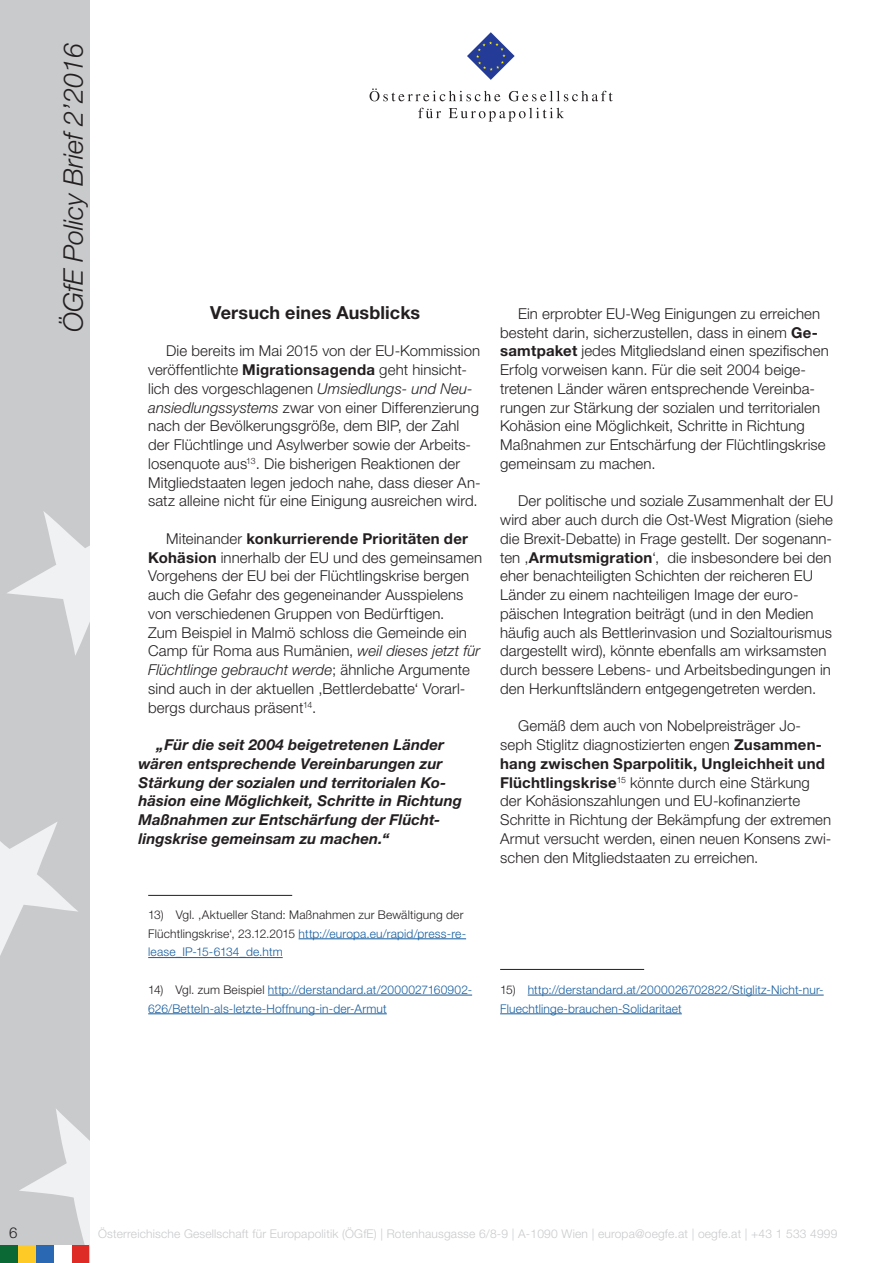
<style>
.page{position:relative;width:893px;height:1263px;background:#fff}
.page>*{position:absolute;margin:0;border:0;box-sizing:border-box;transform-origin:0 0}
.t1{font:italic 300 27px "Helvetica Neue LT Std";color:#231f20}
.Zwischenüberschrift{font:700 18px "Helvetica Neue LT Std";letter-spacing:.005em;color:#231f20}
.Standard_Paragraph{font:300 15px/18.8px "Helvetica Neue LT Std";letter-spacing:.005em;color:#231f20}
.Standard_Paragraph-2{font:italic 700 15px/18.8px "Helvetica Neue LT Std";letter-spacing:.005em;color:#231f20}
.Footnotes{font:300 12px/18.8px "Helvetica Neue LT Std";letter-spacing:.015em;color:#175d9e}
.Footnotes-2{font:300 12px/18.8px "Helvetica Neue LT Std";letter-spacing:.015em;color:#231f20}
.t2{font:300 12px "Helvetica Neue LT Std";letter-spacing:.015em;color:#c9cacc}
.s1{font-weight:700}
.s2{font-style:italic}
.s3{color:#175d9e}
.s4{color:#231f20}
</style>
<div class="page">
<div style="left:0;top:0;width:89px;height:1263px;background:#c9cacc"></div>
<svg style="left:19px;top:1109px;width:70px;height:136px"></svg>
<svg style="left:0;top:822px;width:78px;height:134px"></svg>
<svg style="left:7px;top:511px;width:82px;height:144px"></svg>
<div style="left:18px;top:1245px;width:18px;height:18px;background:#fecb26"></div>
<div style="left:36px;top:1245px;width:18px;height:18px;background:#2b68b3"></div>
<div style="left:71px;top:1245px;width:18px;height:18px;background:#de2b26"></div>
<div style="left:0;top:1245px;width:18px;height:18px;background:#0b6936"></div>
<div style="left:54px;top:1245px;width:17px;height:18px;background:#fff"></div>
<svg style="left:467px;top:32px;width:48px;height:48px"></svg>
<svg style="left:370px;top:88px;width:130px;height:13px"></svg>
<svg style="left:509px;top:91px;width:104px;height:10px"></svg>
<svg style="left:418px;top:108px;width:23px;height:10px"></svg>
<svg style="left:449px;top:108px;width:115px;height:14px"></svg>
<hr style="left:148px;top:895px;width:144px;height:1px;background:#231f20">
<hr style="left:299px;top:938px;width:167px;height:1px;background:#175d9e">
<hr style="left:148px;top:957px;width:135px;height:1px;background:#175d9e">
<hr style="left:268px;top:995px;width:204px;height:1px;background:#175d9e">
<hr style="left:148px;top:1013px;width:239px;height:1px;background:#175d9e">
<hr style="left:500px;top:969px;width:144px;height:1px;background:#231f20">
<hr style="left:528px;top:995px;width:296px;height:1px;background:#175d9e">
<hr style="left:500px;top:1013px;width:182px;height:1px;background:#175d9e">
<h1 class="t1" style="left:57px;top:332px;width:290px;rotate:-90deg">ÖGfE Policy Brief 2’2016</h1>
<p class="Zwischenüberschrift" style="left:210px;top:301px;width:212px">Versuch eines Ausblicks</p>
<p class="Standard_Paragraph" style="left:148px;top:341px;width:334px;text-indent:18px">Die bereits im Mai 2015 von der EU-Kommission veröffentlichte <span class="s1">Migrationsagenda</span> geht hinsicht&shy;lich des vorgeschlagenen <span class="s2">Umsiedlungs- und Neu&shy;ansiedlungssystems</span> zwar von einer Differenzierung nach der Bevölkerungsgröße, dem BIP, der Zahl der Flüchtlinge und Asylwerber sowie der Arbeits&shy;losenquote aus<sup>13</sup>. Die bisherigen Reaktionen der Mitgliedstaaten legen jedoch nahe, dass dieser An&shy;satz alleine nicht für eine Einigung ausreichen wird.</p>
<p class="Standard_Paragraph" style="left:148px;top:529px;width:335px;text-indent:18px">Miteinander <span class="s1">konkurrierende Prioritäten der Kohäsion</span> innerhalb der EU und des gemeinsamen Vorgehens der EU bei der Flüchtlingskrise bergen auch die Gefahr des gegeneinander Ausspielens von verschiedenen Gruppen von Bedürftigen.<br>Zum Beispiel in Malmö schloss die Gemeinde ein Camp für Roma aus Rumänien, <span class="s2">weil dieses jetzt für Flüchtlinge gebraucht werde</span>; ähnliche Argumente sind auch in der aktuellen ‚Bettlerdebatte‘ Vorarl&shy;bergs durchaus präsent<sup>14</sup>.</p>
<p class="Standard_Paragraph-2" style="left:139px;top:735px;width:325px;text-indent:18px">„Für die seit 2004 beigetretenen Länder wären entsprechende Vereinbarungen zur Stärkung der sozialen und territorialen Ko&shy;häsion eine Möglichkeit, Schritte in Richtung Maßnahmen zur Entschärfung der Flücht&shy;lingskrise gemeinsam zu machen.“</p>
<p class="Footnotes-2" style="left:148px;top:905px;width:319px">13) Vgl. ‚Aktueller Stand: Maßnahmen zur Bewältigung der<br>Flüchtlingskrise‘, 23.12.2015 <span class="s3">http://europa.eu/rapid/press-re&shy;lease_IP-15-6134_de.htm</span></p>
<p class="Footnotes" style="left:148px;top:980px;width:325px"><span class="s4">14) Vgl. zum Beispiel</span> http://derstandard.at/2000027160902-<br>626/Betteln-als-letzte-Hoffnung-in-der-Armut</p>
<p class="Standard_Paragraph" style="left:500px;top:304px;width:330px;text-indent:18px">Ein erprobter EU-Weg Einigungen zu erreichen besteht darin, sicherzustellen, dass in einem <span class="s1">Ge&shy;samtpaket</span> jedes Mitgliedsland einen spezifischen Erfolg vorweisen kann. Für die seit 2004 beige&shy;tretenen Länder wären entsprechende Vereinba&shy;rungen zur Stärkung der sozialen und territorialen Kohäsion eine Möglichkeit, Schritte in Richtung Maßnahmen zur Entschärfung der Flüchtlingskrise gemeinsam zu machen.</p>
<p class="Standard_Paragraph" style="left:500px;top:491px;width:335px;text-indent:18px">Der politische und soziale Zusammenhalt der EU wird aber auch durch die Ost-West Migration (siehe die Brexit-Debatte) in Frage gestellt. Der sogenann&shy;ten ‚<span class="s1">Armutsmigration</span>‘, die insbesondere bei den eher benachteiligten Schichten der reicheren EU Länder zu einem nachteiligen Image der euro&shy;päischen Integration beiträgt (und in den Medien häufig auch als Bettlerinvasion und Sozialtourismus dargestellt wird), könnte ebenfalls am wirksamsten durch bessere Lebens- und Arbeitsbedingungen in den Herkunftsländern entgegengetreten werden.</p>
<p class="Standard_Paragraph" style="left:500px;top:716px;width:333px;text-indent:18px">Gemäß dem auch von Nobelpreisträger Jo&shy;seph Stiglitz diagnostizierten engen <span class="s1">Zusammen&shy;hang zwischen Sparpolitik, Ungleichheit und Flüchtlingskrise</span><sup>15</sup> könnte durch eine Stärkung der Kohäsionszahlungen und EU-kofinanzierte Schritte in Richtung der Bekämpfung der extremen Armut versucht werden, einen neuen Konsens zwi&shy;schen den Mitgliedstaaten zu erreichen.</p>
<p class="Footnotes" style="left:500px;top:980px;width:325px"><span class="s4">15)</span> http://derstandard.at/2000026702822/Stiglitz-Nicht-nur-<br>Fluechtlinge-brauchen-Solidaritaet</p>
<p class="Standard_Paragraph" style="left:9px;top:1222px;width:10px">6</p>
<p class="t2" style="left:98px;top:1226px;width:741px">Österreichische Gesellschaft für Europapolitik (ÖGfE) | Rotenhausgasse 6/8-9 | A-1090 Wien | europa@oegfe.at | oegfe.at | +43 1 533 4999</p>
</div>
